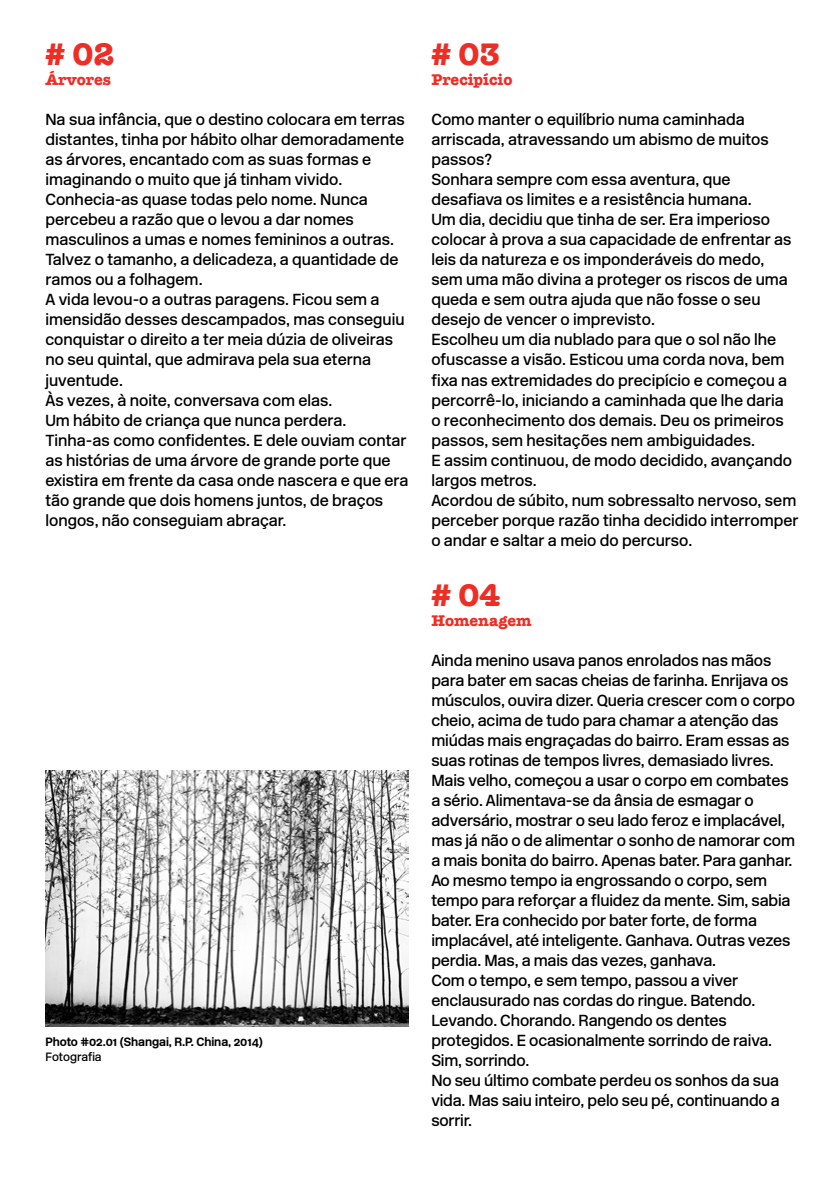
<style>
.page{position:relative;width:840px;height:1191px;background:#fff}
.page>*{position:absolute;margin:0;border:0;box-sizing:border-box;transform-origin:0 0}
.t1{font:700 32px "American Typewriter";color:#ee2e24}
.t2{font:500 16px/20px "New Rail Alphabet";color:#000}
.t3{font:700 16px "American Typewriter";color:#ee2e24}
.t4{font:700 12px "New Rail Alphabet";letter-spacing:-.005em;color:#000}
.t5{font:500 12px "New Rail Alphabet";letter-spacing:-.005em;color:#000}
</style>
<div class="page">
<img style="left:45px;top:770px;width:363px;height:256px">
<h1 class="t1" style="left:45px;top:27px;width:71px"># 02</h1>
<p class="t3" style="left:45px;top:66px;width:67px">Árvores</p>
<p class="t2" style="left:45px;top:110px;width:364px">Na sua infância, que o destino colocara em terras distantes, tinha por hábito olhar demoradamente as árvores, encantado com as suas formas e imaginando o muito que já tinham vivido.<br>Conhecia-as quase todas pelo nome. Nunca percebeu a razão que o levou a dar nomes masculinos a umas e nomes femininos a outras.<br>Talvez o tamanho, a delicadeza, a quantidade de ramos ou a folhagem.<br>A vida levou-o a outras paragens. Ficou sem a imensidão desses descampados, mas conseguiu conquistar o direito a ter meia dúzia de oliveiras no seu quintal, que admirava pela sua eterna juventude.<br>Às vezes, à noite, conversava com elas.<br>Um hábito de criança que nunca perdera.<br>Tinha-as como confidentes. E dele ouviam contar as histórias de uma árvore de grande porte que existira em frente da casa onde nascera e que era tão grande que dois homens juntos, de braços longos, não conseguiam abraçar.</p>
<p class="t4" style="left:45px;top:1033px;width:219px">Photo #02.01 (Shangai, R.P. China, 2014)</p>
<p class="t5" style="left:45px;top:1048px;width:58px">Fotografia</p>
<h1 class="t1" style="left:431px;top:27px;width:71px"># 03</h1>
<p class="t3" style="left:431px;top:66px;width:82px">Precipício</p>
<p class="t2" style="left:431px;top:110px;width:368px">Como manter o equilíbrio numa caminhada arriscada, atravessando um abismo de muitos passos?<br>Sonhara sempre com essa aventura, que desafiava os limites e a resistência humana.<br>Um dia, decidiu que tinha de ser. Era imperioso colocar à prova a sua capacidade de enfrentar as leis da natureza e os imponderáveis do medo, sem uma mão divina a proteger os riscos de uma queda e sem outra ajuda que não fosse o seu desejo de vencer o imprevisto.<br>Escolheu um dia nublado para que o sol não lhe ofuscasse a visão. Esticou uma corda nova, bem fixa nas extremidades do precipício e começou a percorrê-lo, iniciando a caminhada que lhe daria<br>o reconhecimento dos demais. Deu os primeiros passos, sem hesitações nem ambiguidades.<br>E assim continuou, de modo decidido, avançando largos metros.<br>Acordou de súbito, num sobressalto nervoso, sem perceber porque razão tinha decidido interromper o andar e saltar a meio do percurso.</p>
<h1 class="t1" style="left:431px;top:567px;width:71px"># 04</h1>
<p class="t3" style="left:431px;top:606px;width:102px">Homenagem</p>
<p class="t2" style="left:431px;top:650px;width:365px">Ainda menino usava panos enrolados nas mãos para bater em sacas cheias de farinha. Enrijava os músculos, ouvira dizer. Queria crescer com o corpo cheio, acima de tudo para chamar a atenção das miúdas mais engraçadas do bairro. Eram essas as suas rotinas de tempos livres, demasiado livres.<br>Mais velho, começou a usar o corpo em combates a sério. Alimentava-se da ânsia de esmagar o adversário, mostrar o seu lado feroz e implacável, mas já não o de alimentar o sonho de namorar com a mais bonita do bairro. Apenas bater. Para ganhar.<br>Ao mesmo tempo ia engrossando o corpo, sem tempo para reforçar a fluidez da mente. Sim, sabia bater. Era conhecido por bater forte, de forma implacável, até inteligente. Ganhava. Outras vezes perdia. Mas, a mais das vezes, ganhava.<br>Com o tempo, e sem tempo, passou a viver enclausurado nas cordas do ringue. Batendo.<br>Levando. Chorando. Rangendo os dentes protegidos. E ocasionalmente sorrindo de raiva.<br>Sim, sorrindo.<br>No seu último combate perdeu os sonhos da sua vida. Mas saiu inteiro, pelo seu pé, continuando a sorrir.</p>
</div>
